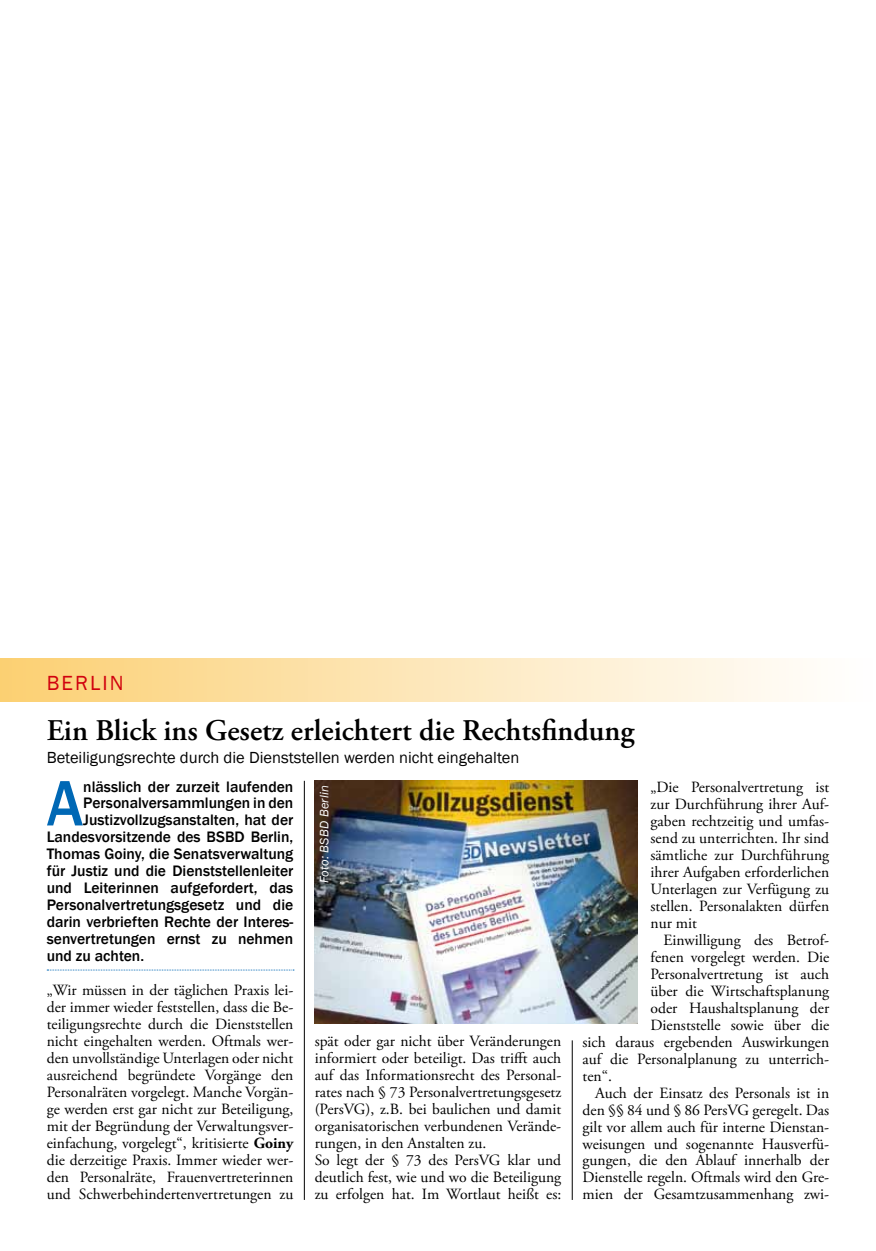
<style>
.page{position:relative;width:876px;height:1251px;background:#fff}
.page>*{position:absolute;margin:0;border:0;box-sizing:border-box;transform-origin:0 0}
.t1{font:500 66.45px "Franklin Gothic";color:#0068b5;scale:.91 1}
.t2{font:600 30px "Adobe Garamond Pro";color:#000}
.t3{font:21px "Franklin Gothic";letter-spacing:.1em;color:#d1010e}
.t4{font:16.5px "Franklin Gothic";color:#000}
.t5{font:15.6px/17px "Adobe Garamond Pro";color:#000;text-align:justify}
.t6{font:500 15.6px "Franklin Gothic";color:#000}
.t7{font:italic 12.6px "Franklin Gothic";letter-spacing:.02em;color:#fff}
.s1{font-weight:700}
</style>
<div class="page">
<div style="left:0;top:658px;width:876px;height:43px;background:linear-gradient(to right,#fbd074,#fff)"></div>
<svg style="left:47px;top:969px;width:247px;height:1px"></svg>
<hr style="left:304px;top:780px;width:1px;height:419px;background:#000">
<hr style="left:572px;top:1040px;width:1px;height:159px;background:#000">
<img style="left:315px;top:780px;width:323px;height:243px">
<p class="t3" style="left:47px;top:669px;width:78px">BERLIN</p>
<p class="t2" style="left:47px;top:712px;width:589px">Ein Blick ins Gesetz erleichtert die Rechtsfindung</p>
<p class="t1" style="left:47px;top:762px;width:42px">A</p>
<p class="t6" style="left:83px;top:776px;width:212px">nlässlich der zurzeit laufenden</p>
<p class="t4" style="left:47px;top:747px;width:474px">Beteiligungsrechte durch die Dienststellen werden nicht eingehalten</p>
<p class="t7" style="left:316px;top:883px;width:100px;rotate:-90deg">Foto: BSBD Berlin</p>
<p class="t5" style="left:651px;top:779px;width:180px">„Die Personalvertretung ist</p>
<p class="t5" style="left:651px;top:796px;width:180px">zur Durchführung ihrer Auf-</p>
<p class="t5" style="left:651px;top:813px;width:180px">gaben rechtzeitig und umfas-</p>
<p class="t5" style="left:651px;top:830px;width:180px">send zu unterrichten. Ihr sind</p>
<p class="t5" style="left:651px;top:847px;width:180px">sämtliche zur Durchführung</p>
<p class="t5" style="left:651px;top:863px;width:180px">ihrer Aufgaben erforderlichen</p>
<p class="t5" style="left:651px;top:880px;width:180px">Unterlagen zur Verfügung zu</p>
<p class="t5" style="left:651px;top:897px;width:180px">stellen. Personalakten dürfen</p>
<p class="t5" style="left:651px;top:914px;width:48px">nur mit</p>
<p class="t5" style="left:663px;top:931px;width:167px">Einwilligung des Betrof-</p>
<p class="t5" style="left:651px;top:948px;width:180px">fenen vorgelegt werden. Die</p>
<p class="t5" style="left:651px;top:965px;width:180px">Personalvertretung ist auch</p>
<p class="t5" style="left:651px;top:982px;width:180px">über die Wirtschaftsplanung</p>
<p class="t5" style="left:651px;top:999px;width:180px">oder Haushaltsplanung der</p>
<p class="t5" style="left:651px;top:1016px;width:180px">Dienststelle sowie über die</p>
<p class="t5" style="left:583px;top:1033px;width:248px">sich daraus ergebenden Auswirkungen</p>
<p class="t5" style="left:583px;top:1050px;width:248px">auf die Personalplanung zu unterrich-</p>
<p class="t5" style="left:583px;top:1067px;width:31px">ten“.</p>
<p class="t5" style="left:595px;top:1084px;width:235px">Auch der Einsatz des Personals ist in</p>
<p class="t5" style="left:583px;top:1101px;width:248px">den §§ 84 und § 86 PersVG geregelt. Das</p>
<p class="t5" style="left:583px;top:1118px;width:248px">gilt vor allem auch für interne Dienstan-</p>
<p class="t5" style="left:583px;top:1135px;width:248px">weisungen und sogenannte Hausverfü-</p>
<p class="t5" style="left:583px;top:1152px;width:248px">gungen, die den Ablauf innerhalb der</p>
<p class="t5" style="left:583px;top:1169px;width:248px">Dienstelle regeln. Oftmals wird den Gre-</p>
<p class="t5" style="left:583px;top:1186px;width:248px">mien der Gesamtzusammenhang zwi-</p>
<p class="t6" style="left:83px;top:793px;width:212px">Personalversammlungen in den</p>
<p class="t6" style="left:83px;top:810px;width:212px">Justizvollzugsanstalten, hat der</p>
<p class="t6" style="left:47px;top:827px;width:248px">Landesvorsitzende des BSBD Berlin,</p>
<p class="t6" style="left:47px;top:844px;width:248px">Thomas Goiny, die Senatsverwaltung</p>
<p class="t6" style="left:47px;top:861px;width:248px">für Justiz und die Dienststellenleiter</p>
<p class="t6" style="left:47px;top:878px;width:248px">und Leiterinnen aufgefordert, das</p>
<p class="t6" style="left:47px;top:895px;width:248px">Personalvertretungsgesetz und die</p>
<p class="t6" style="left:47px;top:912px;width:248px">darin verbrieften Rechte der Interes-</p>
<p class="t6" style="left:47px;top:929px;width:248px">senvertretungen ernst zu nehmen</p>
<p class="t6" style="left:47px;top:946px;width:99px">und zu achten.</p>
<p class="t5" style="left:47px;top:982px;width:248px">„Wir müssen in der täglichen Praxis lei&shy;der immer wieder feststellen, dass die Be&shy;teiligungsrechte durch die Dienststellen nicht eingehalten werden. Oftmals wer&shy;den unvollständige Unterlagen oder nicht ausreichend begründete Vorgänge den Personalräten vorgelegt. Manche Vorgän&shy;ge werden erst gar nicht zur Beteiligung, mit der Begründung der Verwaltungsver&shy;einfachung, vorgelegt“, kritisierte <span class="s1">Goiny </span>die derzeitige Praxis. Immer wieder wer&shy;den Personalräte, Frauenvertreterinnen und Schwerbehindertenvertretungen zu</p>
<p class="t5" style="left:315px;top:1032px;width:248px;text-align:left">spät oder gar nicht über Veränderungen informiert oder beteiligt. Das trifft auch auf das Informationsrecht des Personal&shy;rates nach § 73 Personalvertretungsgesetz (PersVG), z.B. bei baulichen und damit organisatorischen verbundenen Verände&shy;rungen, in den Anstalten zu.<br>So legt der § 73 des PersVG klar und deutlich fest, wie und wo die Beteiligung zu erfolgen hat. Im Wortlaut heißt es:</p>
</div>
